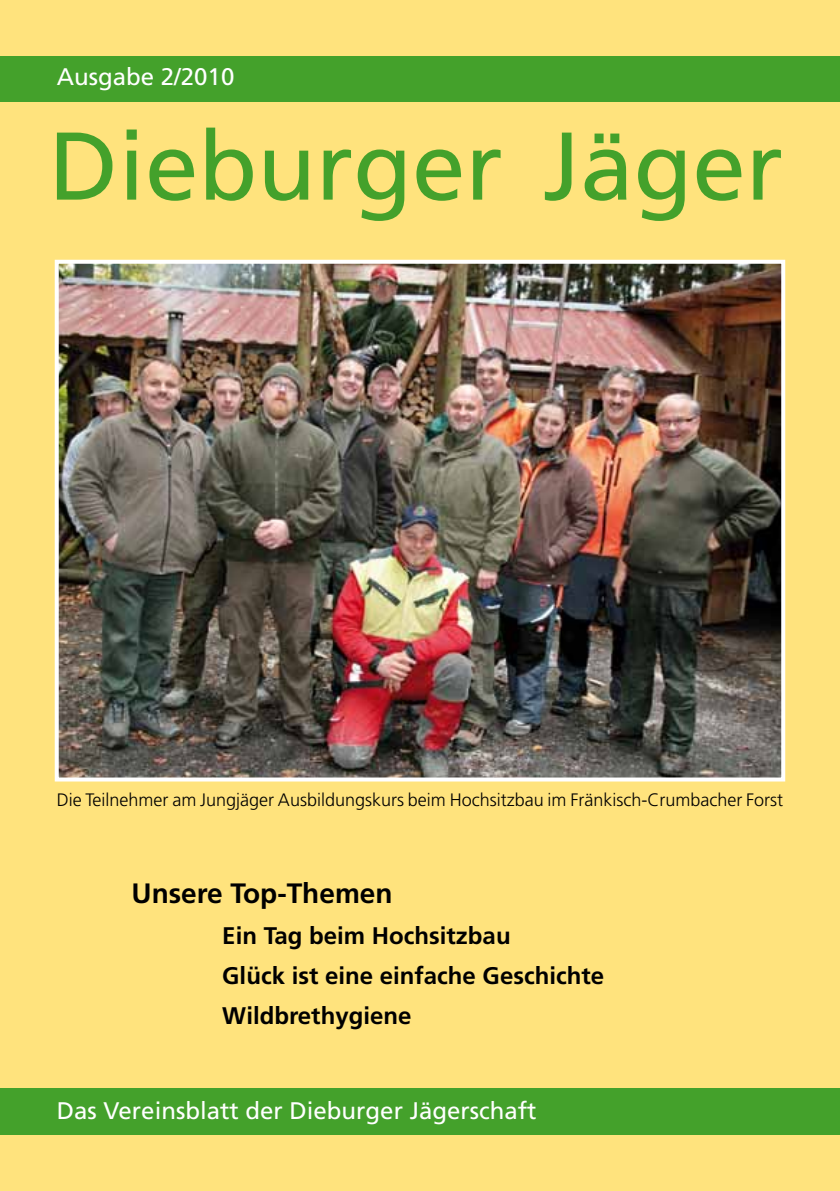
<style>
.page{position:relative;width:840px;height:1191px;background:#fff}
.page>*{position:absolute;margin:0;border:0;box-sizing:border-box;transform-origin:0 0}
.t1{font:96px "Frutiger";color:#44a12b}
.t2{font:700 28px "Frutiger";color:#000}
.t3{font:700 24px/40.2px "Frutiger";color:#000}
.t4{font:24px "Frutiger";color:#fff}
.t5{font:300 18px "Frutiger";color:#000}
</style>
<div class="page">
<div style="left:0;top:0;width:839px;height:1191px;background:#ffe37d"></div>
<div style="left:0;top:56px;width:839px;height:46px;background:#44a12b"></div>
<div style="left:0;top:1088px;width:839px;height:46px;background:#44a12b"></div>
<img style="left:60px;top:265px;width:719px;height:511px">
<div style="left:55px;top:260px;width:729px;height:521px;border:4px solid #fff"></div>
<h3 class="t4" style="left:57px;top:63px;width:179px">Ausgabe 2/2010</h3>
<h1 class="t1" style="left:49px;top:110px;width:735px">Dieburger Jäger</h1>
<p class="t5" style="left:57px;top:789px;width:727px">Die Teilnehmer am Jungjäger Ausbildungskurs beim Hochsitzbau im Fränkisch-Crumbacher Forst</p>
<h2 class="t2" style="left:131px;top:877px;width:262px">Unsere Top-Themen</h2>
<h3 class="t3" style="left:222px;top:915px;width:383px">Ein Tag beim Hochsitzbau<br>Glück ist eine einfache Geschichte<br>Wildbrethygiene</h3>
<h3 class="t4" style="left:57px;top:1096px;width:481px">Das Vereinsblatt der Dieburger Jägerschaft</h3>
</div>
